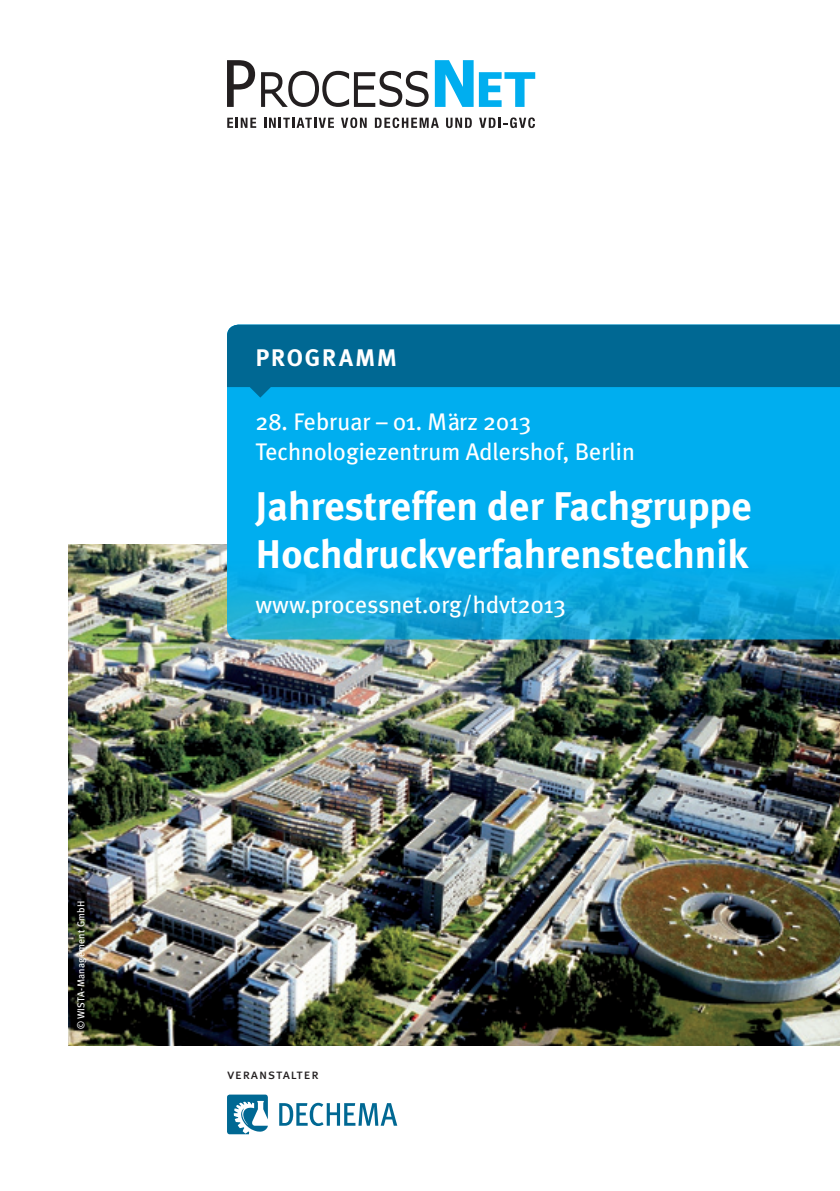
<style>
.page{position:relative;width:840px;height:1191px;background:#fff}
.page>*{position:absolute;margin:0;border:0;box-sizing:border-box;transform-origin:0 0}
.t1{font:700 40px/48px "Meta Plus";color:#fff}
.t2{font:24px/30px "Meta Plus";color:#fff}
.t3{font:700 24px "Meta Plus";color:#fff}
.t4{font:14px "Meta Plus Book Caps";letter-spacing:.06em;color:#231f20}
.t5{font:10px "Meta Plus";letter-spacing:.025em;color:#fff}
</style>
<div class="page">
<img style="left:69px;top:544px;width:770px;height:501px">
<svg style="left:227px;top:397px;width:612px;height:242px;background:#05abe9"></svg>
<svg style="left:227px;top:325px;width:612px;height:72px;background:#00719f"></svg>
<svg style="left:227px;top:60px;width:201px;height:47px"></svg>
<svg style="left:434px;top:60px;width:101px;height:47px"></svg>
<svg style="left:227px;top:118px;width:29px;height:10px"></svg>
<svg style="left:264px;top:118px;width:70px;height:10px"></svg>
<svg style="left:341px;top:117px;width:25px;height:11px"></svg>
<svg style="left:374px;top:117px;width:64px;height:11px"></svg>
<svg style="left:446px;top:118px;width:25px;height:10px"></svg>
<svg style="left:479px;top:117px;width:55px;height:11px"></svg>
<svg style="left:227px;top:1094px;width:41px;height:40px"></svg>
<svg style="left:279px;top:1102px;width:118px;height:24px"></svg>
<p class="t5" style="left:75px;top:1029px;width:130px;rotate:-90deg">© WISTA-Management GmbH</p>
<p class="t3" style="left:255px;top:344px;width:143px">programm</p>
<p class="t2" style="left:255px;top:407px;width:381px">28. Februar – 01. März 2013<br>Technologiezentrum Adlershof, Berlin</p>
<h1 class="t1" style="left:255px;top:482px;width:497px">Jahrestreffen der Fachgruppe<br>Hochdruckverfahrenstechnik</h1>
<p class="t2" style="left:255px;top:589px;width:312px">www.processnet.org/hdvt2013</p>
<p class="t4" style="left:227px;top:1065px;width:93px">veranstalter</p>
</div>
